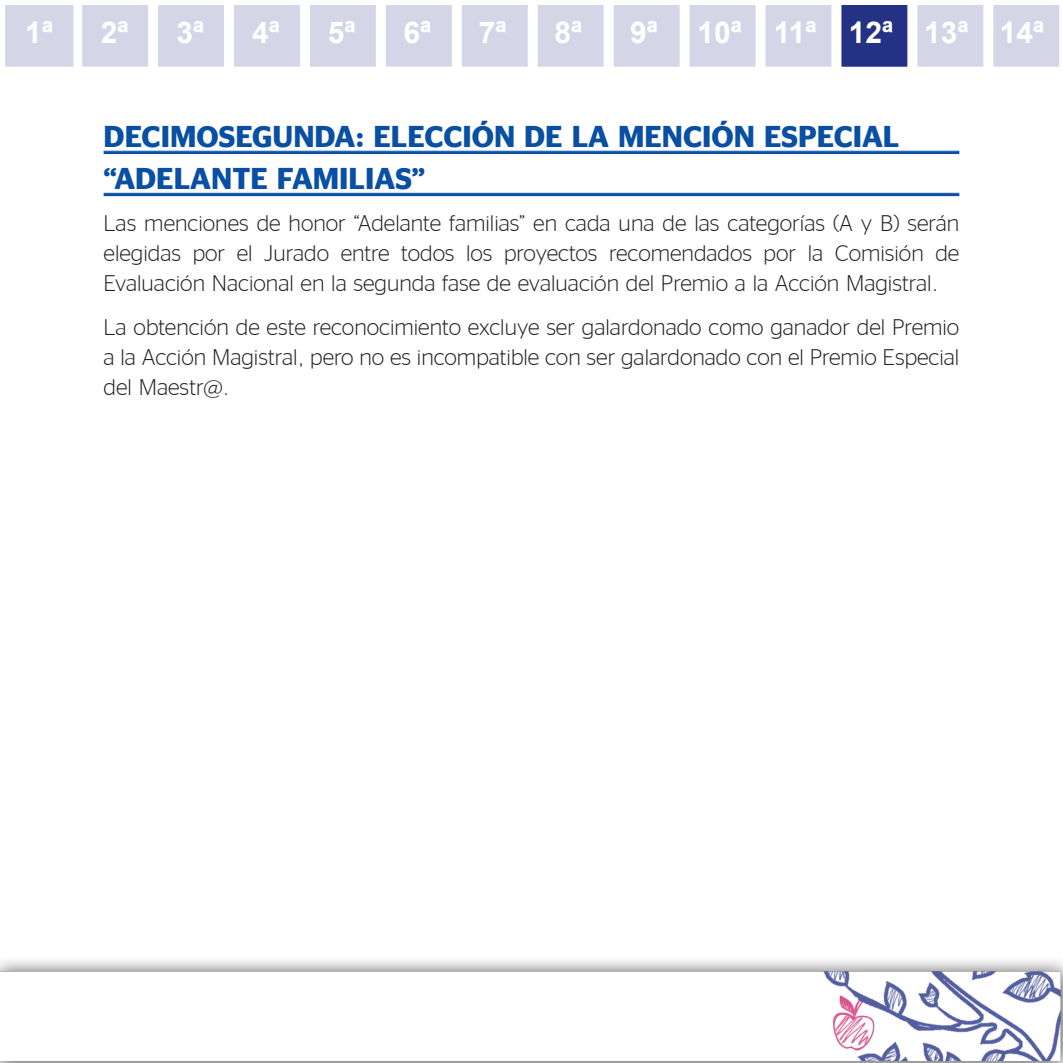
<style>
.page{position:relative;width:1063px;height:1063px;background:#fff}
.page>*{position:absolute;margin:0;border:0;box-sizing:border-box;transform-origin:0 0}
.Subtítulo_granate{font:700 30px "BBVA Office";color:#094fa4}
.t1{font:700 30px "Arial";color:#fff}
.Cuerpo{font:300 22.5px/30px "BBVA Office";color:#231f20;text-align:justify}
</style>
<div class="page">
<hr style="left:104px;top:151px;width:855px;height:1px;background:#094fa4">
<hr style="left:104px;top:152px;width:855px;height:2px;background:#094fa4">
<hr style="left:104px;top:193px;width:855px;height:1px;background:#094fa4">
<hr style="left:104px;top:194px;width:855px;height:2px;background:#094fa4">
<img style="left:0;top:960px;width:1063px;height:103px">
<div style="left:77px;top:0;width:76px;height:72px;background:#d4d6e7;border:5px solid #fff"></div>
<div style="left:153px;top:0;width:76px;height:72px;background:#d4d6e7;border:5px solid #fff"></div>
<div style="left:229px;top:0;width:76px;height:72px;background:#d4d6e7;border:5px solid #fff"></div>
<div style="left:0;top:0;width:78px;height:72px;background:#d4d6e7;border:5px solid #fff"></div>
<div style="left:305px;top:0;width:76px;height:72px;background:#d4d6e7;border:5px solid #fff"></div>
<div style="left:381px;top:0;width:76px;height:72px;background:#d4d6e7;border:5px solid #fff"></div>
<div style="left:457px;top:0;width:76px;height:72px;background:#d4d6e7;border:5px solid #fff"></div>
<div style="left:533px;top:0;width:76px;height:72px;background:#d4d6e7;border:5px solid #fff"></div>
<div style="left:609px;top:0;width:76px;height:72px;background:#d4d6e7;border:5px solid #fff"></div>
<div style="left:685px;top:0;width:76px;height:72px;background:#d4d6e7;border:5px solid #fff"></div>
<div style="left:761px;top:0;width:75px;height:72px;background:#d4d6e7;border:5px solid #fff"></div>
<div style="left:839px;top:3px;width:71px;height:66px;background:#243286"></div>
<div style="left:836px;top:0;width:76px;height:72px;border:5px solid #fff"></div>
<div style="left:912px;top:0;width:76px;height:72px;background:#d4d6e7;border:5px solid #fff"></div>
<div style="left:988px;top:0;width:75px;height:72px;background:#d4d6e7;border:5px solid #fff"></div>
<p class="t1" style="left:25px;top:13px;width:29px">1ª</p>
<p class="t1" style="left:101px;top:13px;width:29px">2ª</p>
<p class="t1" style="left:177px;top:13px;width:29px">3ª</p>
<p class="t1" style="left:252px;top:13px;width:29px">4ª</p>
<p class="t1" style="left:328px;top:13px;width:29px">5ª</p>
<p class="t1" style="left:403px;top:13px;width:29px">6ª</p>
<p class="t1" style="left:479px;top:13px;width:29px">7ª</p>
<p class="t1" style="left:555px;top:13px;width:29px">8ª</p>
<p class="t1" style="left:630px;top:13px;width:29px">9ª</p>
<p class="t1" style="left:697px;top:13px;width:46px">10ª</p>
<p class="t1" style="left:774px;top:13px;width:44px">11ª</p>
<p class="t1" style="left:849px;top:13px;width:46px">12ª</p>
<p class="t1" style="left:924px;top:13px;width:46px">13ª</p>
<p class="t1" style="left:1000px;top:13px;width:46px">14ª</p>
<p class="Subtítulo_granate" style="left:104px;top:119px;width:797px">DECIMOSEGUNDA: ELECCIÓN DE LA MENCIÓN ESPECIAL</p>
<p class="Subtítulo_granate" style="left:104px;top:161px;width:323px">“ADELANTE FAMILIAS”</p>
<p class="Cuerpo" style="left:104px;top:208px;width:857px">Las menciones de honor “Adelante familias” en cada una de las categorías (A y B) serán elegidas por el Jurado entre todos los proyectos recomendados por la Comisión de Evaluación Nacional en la segunda fase de evaluación del Premio a la Acción Magistral.</p>
<p class="Cuerpo" style="left:104px;top:312px;width:857px">La obtención de este reconocimiento excluye ser galardonado como ganador del Premio a la Acción Magistral, pero no es incompatible con ser galardonado con el Premio Especial del Maestr@.</p>
</div>
